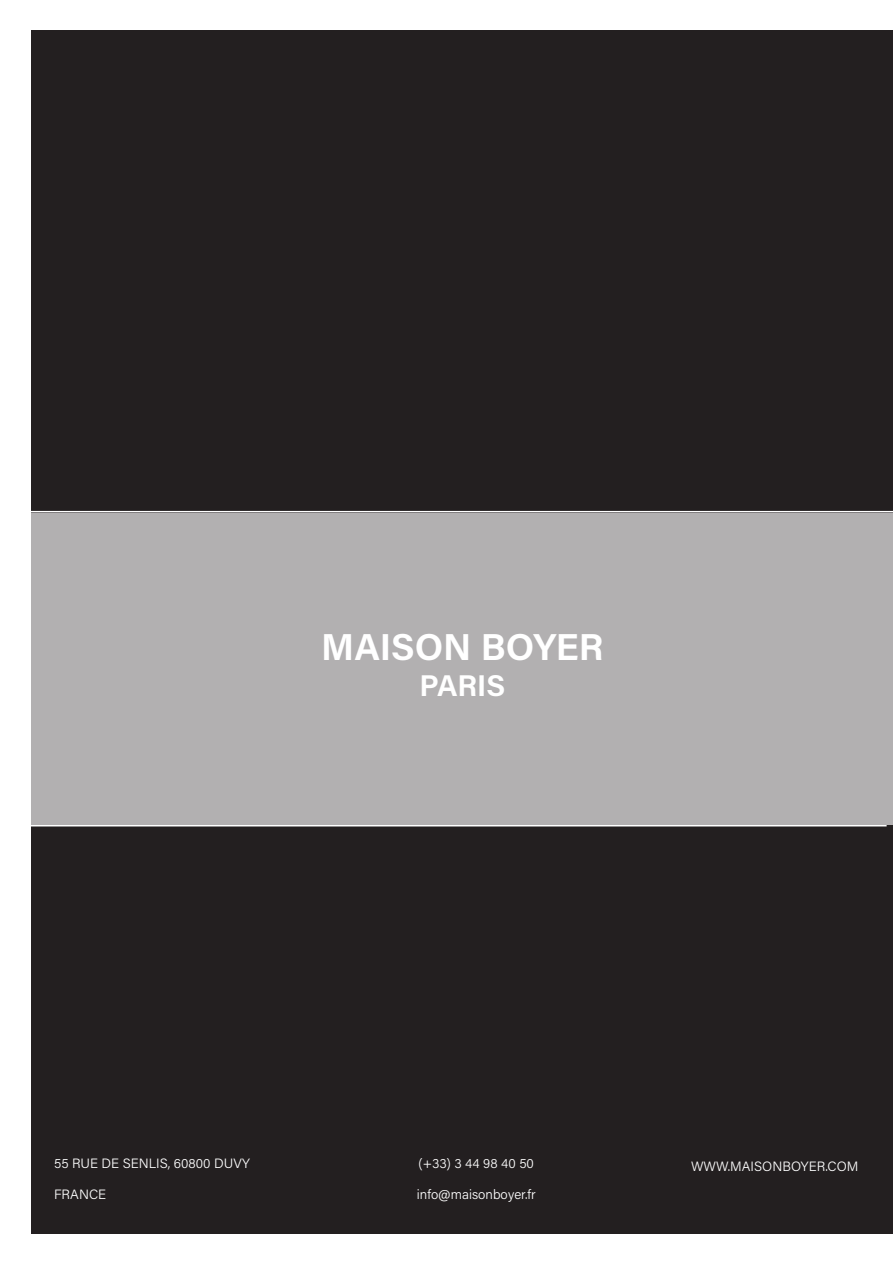
<style>
.page{position:relative;width:893px;height:1263px;background:#fff}
.page>*{position:absolute;margin:0;border:0;box-sizing:border-box;transform-origin:0 0}
.t1{font:37.5px "Acumin Variable Concept";letter-spacing:.03em;color:#fff}
.t2{font:30px "Acumin Variable Concept";letter-spacing:.035em;color:#fff}
.t3{font:13.5px "Acumin Variable Concept";letter-spacing:.01em;color:#fff}
</style>
<div class="page">
<div style="left:32px;top:512px;width:861px;height:313px;background:#b2b0b1"></div>
<div style="left:32px;top:825px;width:861px;height:408px;background:#231f20"></div>
<div style="left:32px;top:30px;width:861px;height:482px;background:#231f20"></div>
<hr style="left:0;top:825px;width:887px;height:1px;background:#fff">
<hr style="left:0;top:511px;width:893px;height:1px;background:#fff">
<p class="t1" style="left:321px;top:621px;width:283px">MAISON BOYER</p>
<p class="t2" style="left:420px;top:665px;width:86px">PARIS</p>
<p class="t3" style="left:54px;top:1154px;width:197px">55 RUE DE SENLIS, 60800 DUVY</p>
<p class="t3" style="left:54px;top:1185px;width:54px">FRANCE</p>
<p class="t3" style="left:418px;top:1154px;width:117px">(+33) 3 44 98 40 50</p>
<p class="t3" style="left:417px;top:1185px;width:120px">info@maisonboyer.fr</p>
<p class="t3" style="left:691px;top:1157px;width:169px">WWW.MAISONBOYER.COM</p>
</div>
